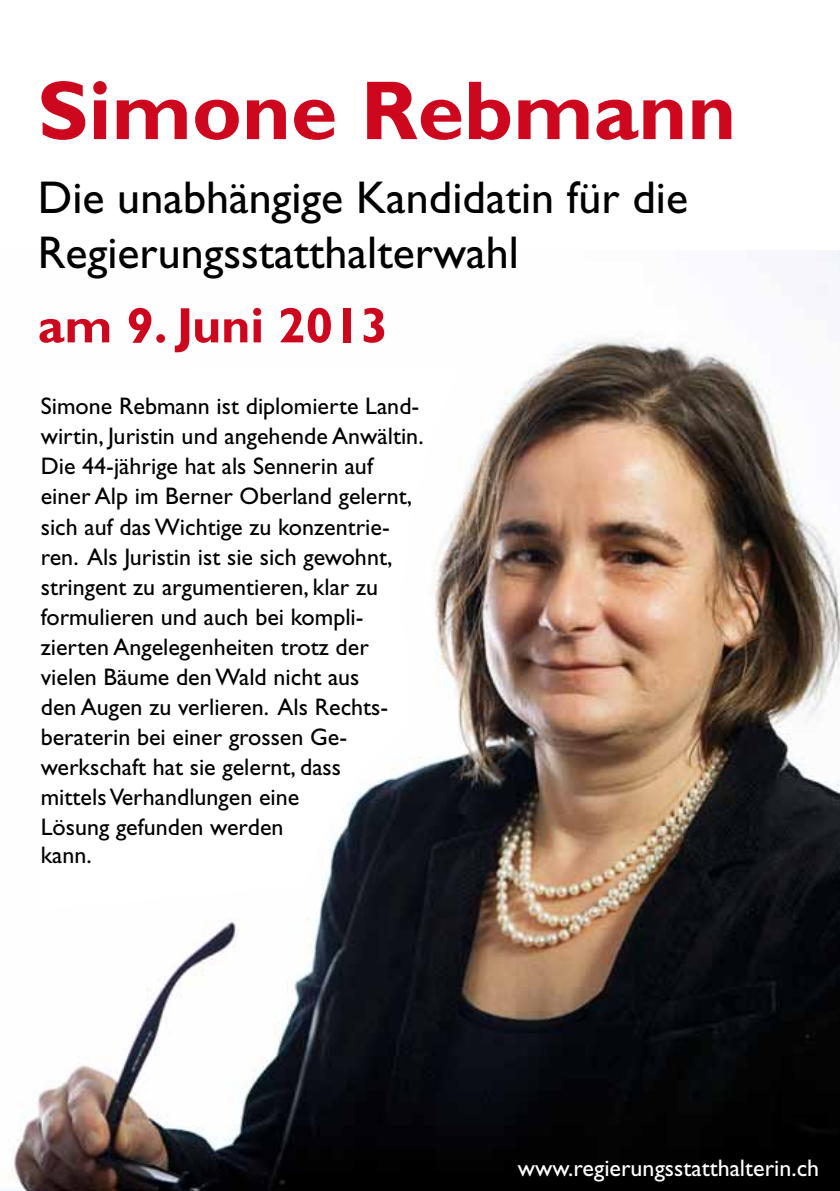
<style>
.page{position:relative;width:840px;height:1191px;background:#fff}
.page>*{position:absolute;margin:0;border:0;box-sizing:border-box;transform-origin:0 0}
.t1{font:700 84px "Gill Sans";color:#cd071e}
.t2{font:700 50px "Gill Sans";color:#cd071e}
.t3{font:46px/55.2px "Gill Sans";color:#000}
.t4{font:24px/30px "Gill Sans";color:#000}
.t5{font:24px "Gill Sans";color:#fff}
</style>
<div class="page">
<img style="left:13px;top:250px;width:826px;height:941px">
<svg style="left:39px;top:367px;width:421px;height:542px"></svg>
<h1 class="t1" style="left:38px;top:61px;width:699px">Simone Rebmann</h1>
<h3 class="t3" style="left:38px;top:170px;width:651px">Die unabhängige Kandidatin für die<br>Regierungsstatthalterwahl</h3>
<h2 class="t2" style="left:38px;top:296px;width:352px">am 9. Juni 2013</h2>
<p class="t4" style="left:41px;top:391px;width:384px">Simone Rebmann ist diplomierte Land&shy;wirtin, Juristin und angehende Anwältin.<br>Die 44-jährige hat als Sennerin auf einer Alp im Berner Oberland gelernt, sich auf das Wichtige zu konzentrie&shy;ren. Als Juristin ist sie sich gewohnt, stringent zu argumentieren, klar zu formulieren und auch bei kompli&shy;zierten Angelegenheiten trotz der vielen Bäume den Wald nicht aus<br>den Augen zu verlieren. Als Rechts&shy;beraterin bei einer grossen Ge&shy;werkschaft hat sie gelernt, dass<br>mittels Verhandlungen eine<br>Lösung gefunden werden<br>kann.</p>
<p class="t5" style="left:517px;top:1154px;width:303px">www.regierungsstatthalterin.ch</p>
</div>
